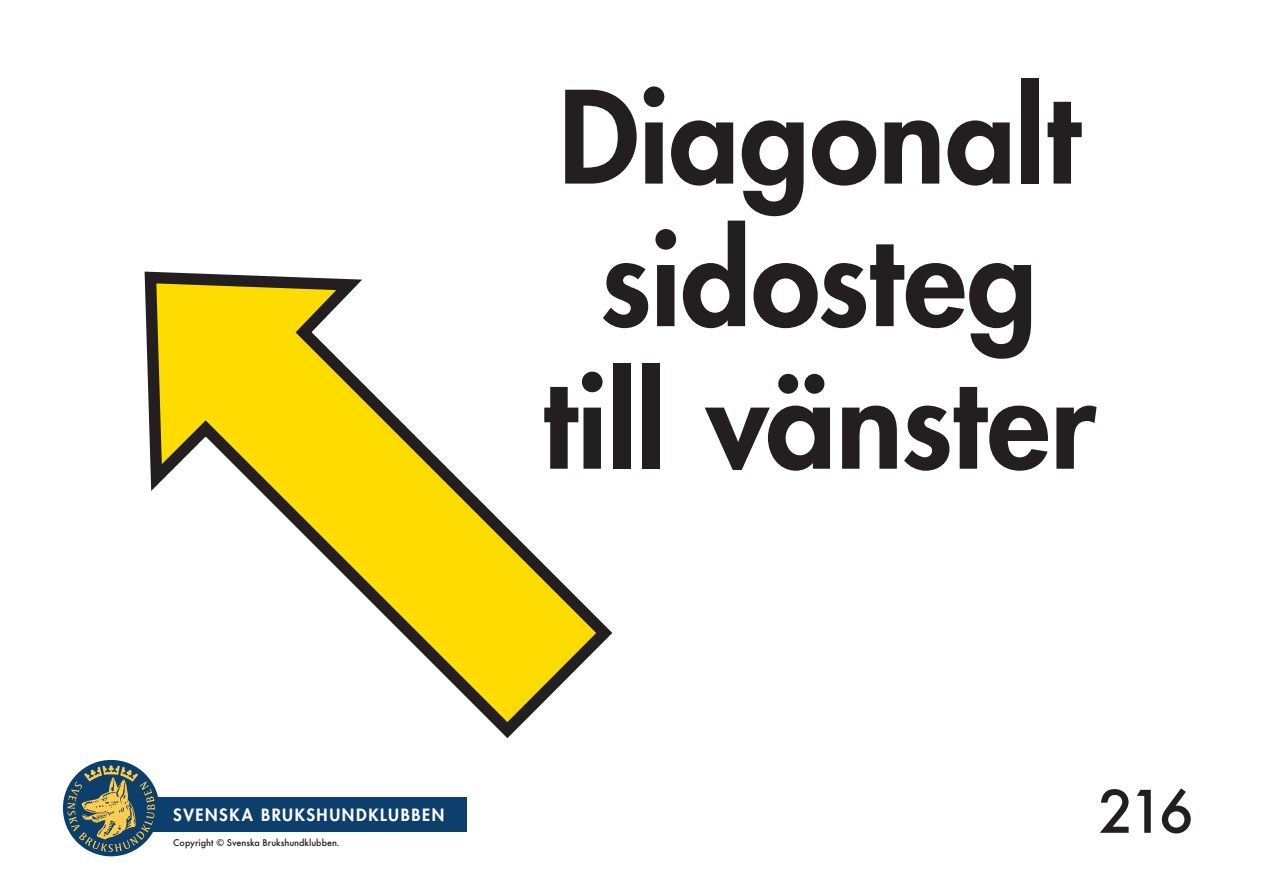
<style>
.page{position:relative;width:1263px;height:893px;background:#fff}
.page>*{position:absolute;margin:0;border:0;box-sizing:border-box;transform-origin:0 0}
.t1{font:800 124.5px/142.5px "Futura";letter-spacing:-.005em;color:#231f20;text-align:center}
.t2{font:500 57px "Futura";color:#231f20}
.t3{font:800 16.5px "Futura";letter-spacing:.095em;color:#fff}
.t4{font:500 9px "Futura";color:#231f20}
</style>
<div class="page">
<div style="left:110px;top:797px;width:357px;height:35px;background:#0c3f6c"></div>
<div style="left:63px;top:760px;width:96px;height:96px;background:#0c3f6c;border-radius:50%"></div>
<svg style="left:67px;top:765px;width:88px;height:87px"></svg>
<svg style="left:144px;top:271px;width:469px;height:468px"></svg>
<h1 class="t1" style="left:542px;top:66px;width:555px">Diagonalt sidosteg till vänster</h1>
<h3 class="t3" style="left:173px;top:804px;width:273px">SVENSKA BRUKSHUNDKLUBBEN</h3>
<p class="t4" style="left:173px;top:837px;width:168px">Copyright © Svenska Brukshundklubben.</p>
<h2 class="t2" style="left:1098px;top:772px;width:97px">216</h2>
</div>
